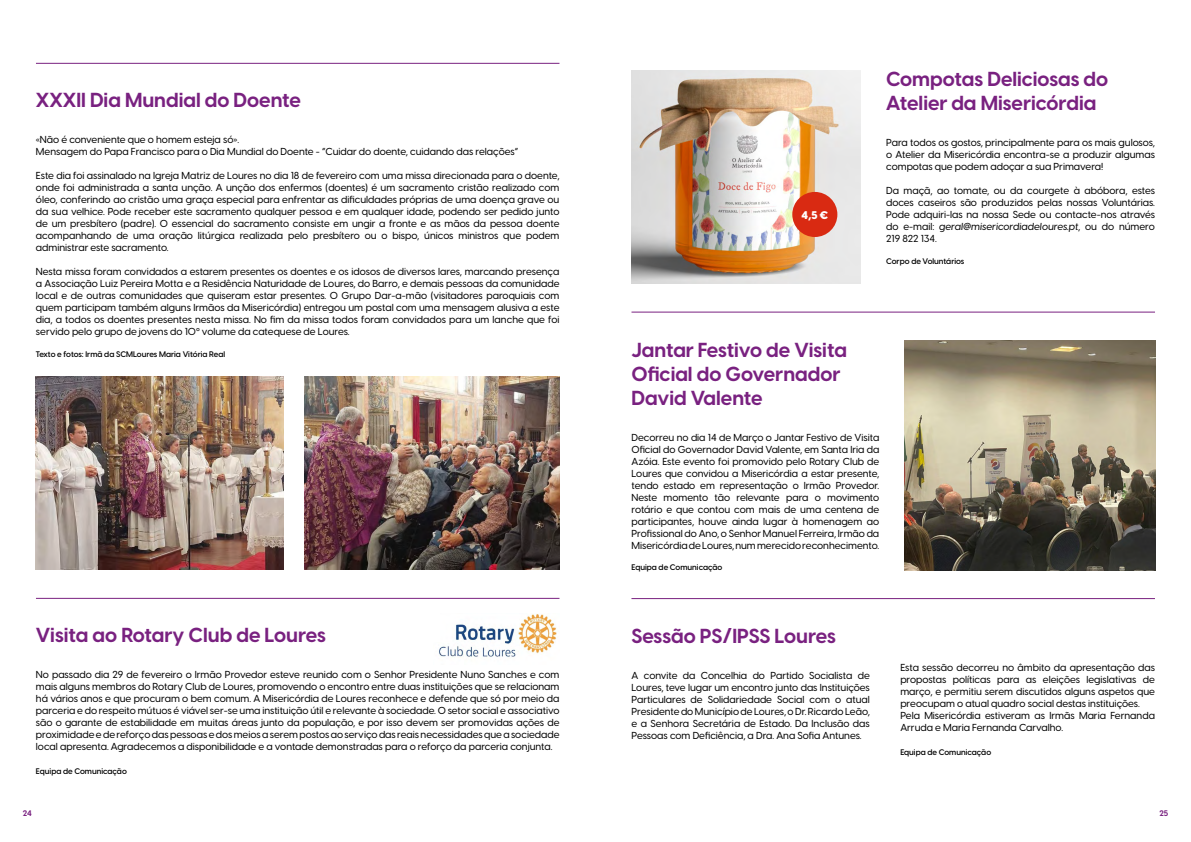
<style>
.page{position:relative;width:1191px;height:842px;background:#fff}
.page>*{position:absolute;margin:0;border:0;box-sizing:border-box;transform-origin:0 0}
.t1{font:700 20px/24px "Visby CF";color:#792180}
.t2{font:800 11px "Visby CF";color:#fff}
.t3{font:500 10px/12px "Visby CF";color:#000;text-align:justify}
.t4{font:600 8px "Visby CF";color:#000}
.t5{font:700 8px "Visby CF";color:#792180}
.s1{font-style:italic}
</style>
<div class="page">
<img style="left:36px;top:377px;width:247px;height:193px">
<img style="left:305px;top:377px;width:254px;height:193px">
<hr style="left:36px;top:63px;width:523px;height:1px;background:#792180">
<hr style="left:36px;top:598px;width:523px;height:1px;background:#792180">
<hr style="left:631px;top:598px;width:524px;height:1px;background:#792180">
<hr style="left:631px;top:312px;width:524px;height:1px;background:#792180">
<img style="left:631px;top:70px;width:229px;height:214px">
<img style="left:904px;top:340px;width:251px;height:230px">
<div style="left:792px;top:192px;width:45px;height:45px;background:#d92a12;border-radius:50%"></div>
<img style="left:455px;top:614px;width:102px;height:43px">
<img style="left:439px;top:643px;width:24px;height:15px">
<h1 class="t1" style="left:36px;top:87px;width:266px">XXXII Dia Mundial do Doente</h1>
<p class="t3" style="left:36px;top:133px;width:483px">«Não é conveniente que o homem esteja só».<br>Mensagem do Papa Francisco para o Dia Mundial do Doente - “Cuidar do doente, cuidando das relações”</p>
<p class="t3" style="left:36px;top:169px;width:525px">Este dia foi assinalado na Igreja Matriz de Loures no dia 18 de fevereiro com uma missa direcionada para o doente, onde foi administrada a santa unção. A unção dos enfermos (doentes) é um sacramento cristão realizado com óleo, conferindo ao cristão uma graça especial para enfrentar as dificuldades próprias de uma doença grave ou da sua velhice. Pode receber este sacramento qualquer pessoa e em qualquer idade, podendo ser pedido junto de um presbítero (padre). O essencial do sacramento consiste em ungir a fronte e as mãos da pessoa doente acompanhando de uma oração litúrgica realizada pelo presbítero ou o bispo, únicos ministros que podem administrar este sacramento.</p>
<p class="t3" style="left:36px;top:265px;width:525px">Nesta missa foram convidados a estarem presentes os doentes e os idosos de diversos lares, marcando presença a Associação Luiz Pereira Motta e a Residência Naturidade de Loures, do Barro, e demais pessoas da comunidade local e de outras comunidades que quiseram estar presentes. O Grupo Dar-a-mão (visitadores paroquiais com quem participam também alguns Irmãos da Misericórdia) entregou um postal com uma mensagem alusiva a este dia, a todos os doentes presentes nesta missa. No fim da missa todos foram convidados para um lanche que foi servido pelo grupo de jovens do 10º volume da catequese de Loures.</p>
<p class="t4" style="left:36px;top:348px;width:191px">Texto e fotos: Irmã da SCMLoures Maria Vitória Real</p>
<h1 class="t1" style="left:36px;top:622px;width:291px">Visita ao Rotary Club de Loures</h1>
<p class="t3" style="left:36px;top:668px;width:525px">No passado dia 29 de fevereiro o Irmão Provedor esteve reunido com o Senhor Presidente Nuno Sanches e com mais alguns membros do Rotary Club de Loures, promovendo o encontro entre duas instituições que se relacionam há vários anos e que procuram o bem comum. A Misericórdia de Loures reconhece e defende que só por meio da parceria e do respeito mútuos é viável ser-se uma instituição útil e relevante à sociedade. O setor social e associativo são o garante de estabilidade em muitas áreas junto da população, e por isso devem ser promovidas ações de proximidade e de reforço das pessoas e dos meios a serem postos ao serviço das reais necessidades que a sociedade local apresenta. Agradecemos a disponibilidade e a vontade demonstradas para o reforço da parceria conjunta.</p>
<p class="t4" style="left:36px;top:765px;width:92px">Equipa de Comunicação</p>
<p class="t2" style="left:801px;top:206px;width:28px">4,5 €</p>
<h1 class="t1" style="left:886px;top:66px;width:223px">Compotas Deliciosas do<br>Atelier da Misericórdia</h1>
<p class="t3" style="left:886px;top:136px;width:270px">Para todos os gostos, principalmente para os mais gulosos, o Atelier da Misericórdia encontra-se a produzir algumas compotas que podem adoçar a sua Primavera!</p>
<p class="t3" style="left:886px;top:184px;width:270px">Da maçã, ao tomate, ou da courgete à abóbora, estes doces caseiros são produzidos pelas nossas Voluntárias.<br>Pode adquiri-las na nossa Sede ou contacte-nos através do e-mail: <span class="s1">geral@misericordiadeloures.pt</span>, ou do número 219 822 134.</p>
<p class="t4" style="left:886px;top:255px;width:80px">Corpo de Voluntários</p>
<h1 class="t1" style="left:631px;top:336px;width:217px">Jantar Festivo de Visita<br>Oficial do Governador<br>David Valente</h1>
<p class="t3" style="left:631px;top:430px;width:249px">Decorreu no dia 14 de Março o Jantar Festivo de Visita Oficial do Governador David Valente, em Santa Iria da Azóia. Este evento foi promovido pelo Rotary Club de Loures que convidou a Misericórdia a estar presente, tendo estado em representação o Irmão Provedor.<br>Neste momento tão relevante para o movimento rotário e que contou com mais de uma centena de participantes, houve ainda lugar à homenagem ao Profissional do Ano, o Senhor Manuel Ferreira, Irmão da Misericórdia de Loures, num merecido reconhecimento.</p>
<p class="t4" style="left:631px;top:561px;width:92px">Equipa de Comunicação</p>
<h1 class="t1" style="left:631px;top:623px;width:206px">Sessão PS/IPSS Loures</h1>
<p class="t3" style="left:631px;top:669px;width:240px">A convite da Concelhia do Partido Socialista de Loures, teve lugar um encontro junto das Instituições Particulares de Solidariedade Social com o atual Presidente do Município de Loures, o Dr. Ricardo Leão, e a Senhora Secretária de Estado. Da Inclusão das Pessoas com Deficiência, a Dra. Ana Sofia Antunes.</p>
<p class="t3" style="left:900px;top:661px;width:256px;text-align:left">Esta sessão decorreu no âmbito da apresentação das propostas políticas para as eleições legislativas de março, e permitiu serem discutidos alguns aspetos que preocupam o atual quadro social destas instituições.<br>Pela Misericórdia estiveram as Irmãs Maria Fernanda Arruda e Maria Fernanda Carvalho.</p>
<p class="t4" style="left:900px;top:746px;width:92px">Equipa de Comunicação</p>
<p class="t5" style="left:23px;top:807px;width:11px">24</p>
<p class="t5" style="left:1159px;top:807px;width:10px">25</p>
</div>
